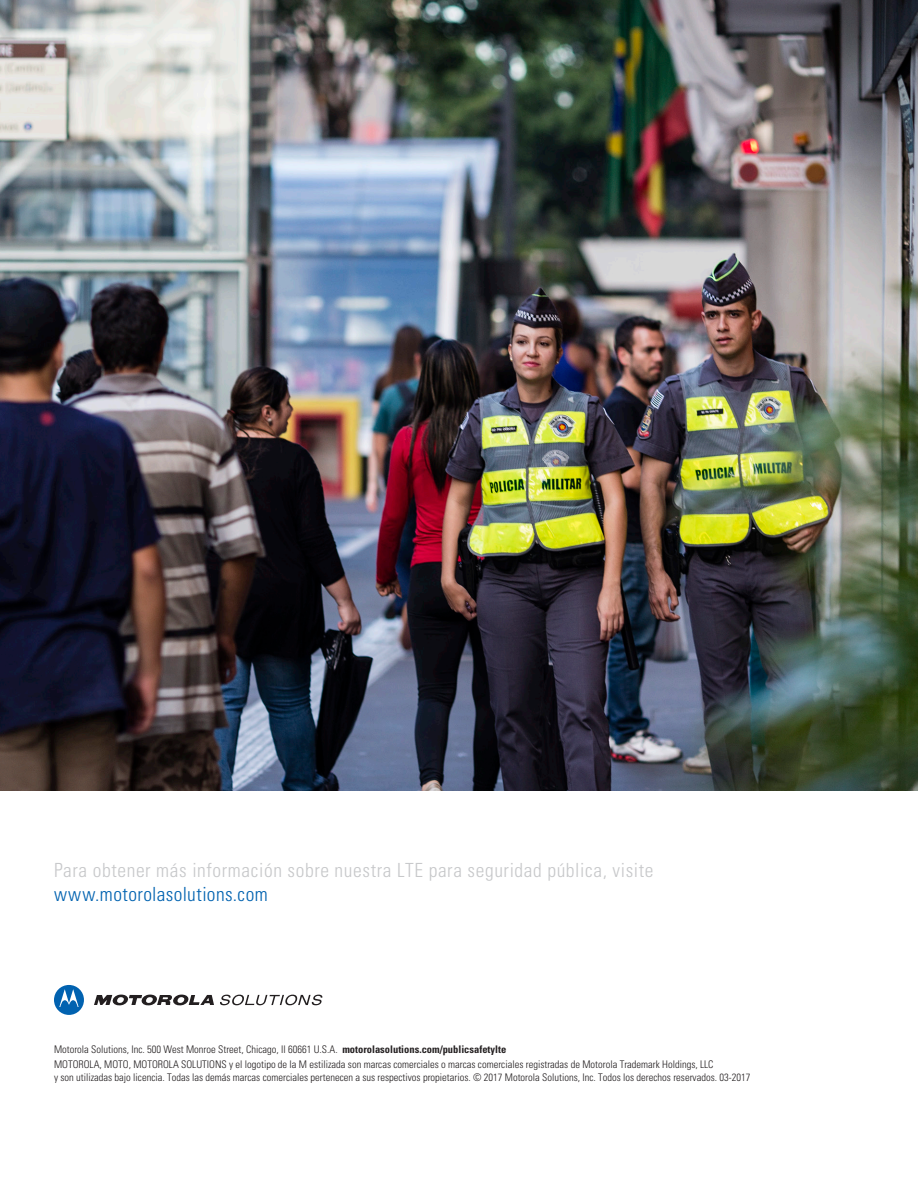
<style>
.page{position:relative;width:918px;height:1188px;background:#fff}
.page>*{position:absolute;margin:0;border:0;box-sizing:border-box;transform-origin:0 0}
.t1{font:300 condensed 19.5px "Univers";letter-spacing:.03em;color:#c7c8ca}
.t2{font:300 condensed 19.5px "Univers";letter-spacing:.02em;color:#0162b0}
.t3{font:300 condensed 10.5px/15.3px "Univers";color:#231f20}
.s1{font-weight:700}
</style>
<div class="page">
<svg style="left:94px;top:995px;width:120px;height:11px"></svg>
<svg style="left:54px;top:985px;width:30px;height:30px"></svg>
<svg style="left:220px;top:995px;width:102px;height:10px"></svg>
<img style="left:0;top:0;width:918px;height:791px">
<h1 class="t1" style="left:54px;top:859px;width:601px">Para obtener más información sobre nuestra LTE para seguridad pública, visite</h1>
<h1 class="t2" style="left:54px;top:882px;width:215px">www.motorolasolutions.com</h1>
<p class="t3" style="left:54px;top:1041px;width:661px">Motorola Solutions, Inc. 500 West Monroe Street, Chicago, Il 60661 U.S.A. <span class="s1">motorolasolutions.com/publicsafetylte<br></span>MOTOROLA, MOTO, MOTOROLA SOLUTIONS y el logotipo de la M estilizada son marcas comerciales o marcas comerciales registradas de Motorola Trademark Holdings, LLC</p>
<p class="t3" style="left:54px;top:1069px;width:698px">y son utilizadas bajo licencia. Todas las demás marcas comerciales pertenecen a sus respectivos propietarios. © 2017 Motorola Solutions, Inc. Todos los derechos reservados. 03-2017</p>
</div>
